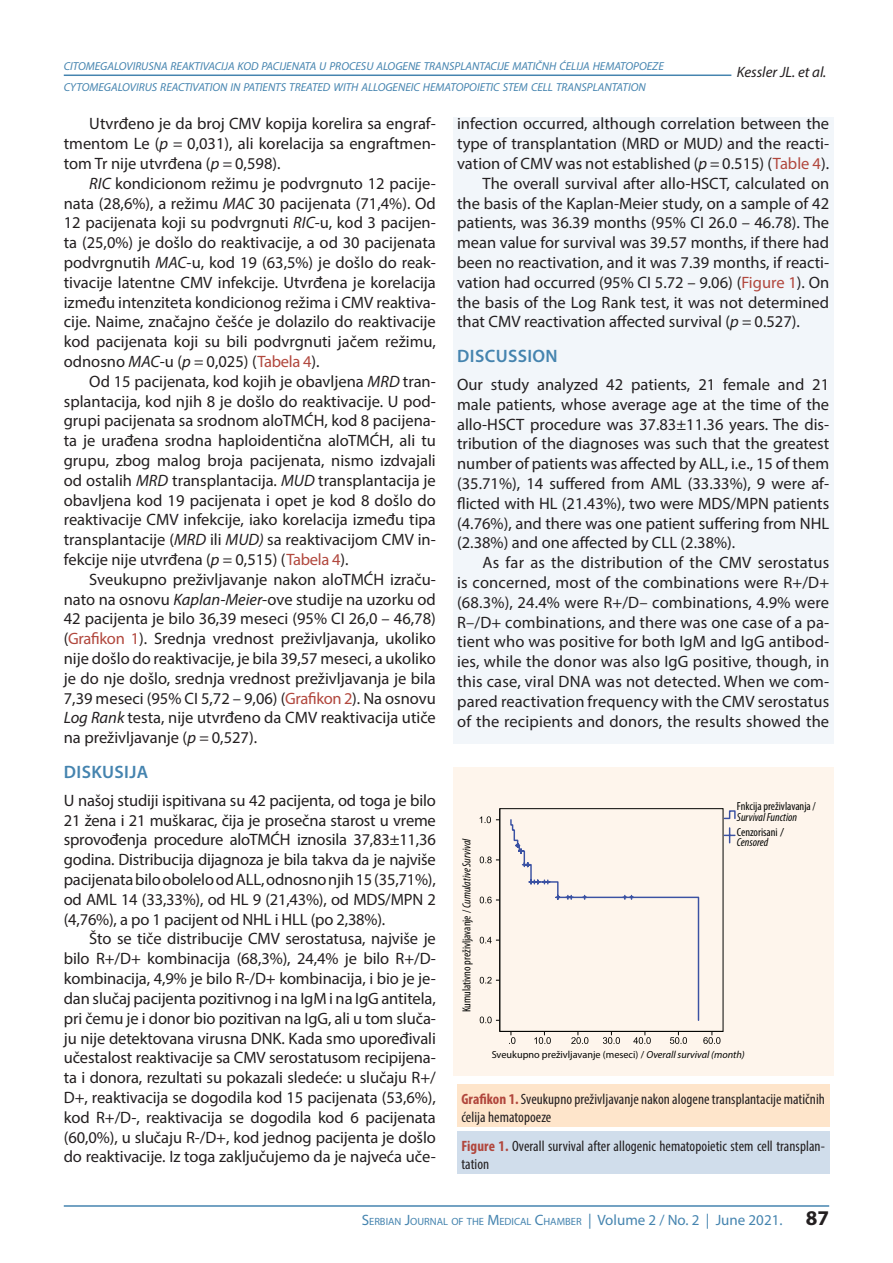
<style>
.page{position:relative;width:893px;height:1263px;background:#fff}
.page>*{position:absolute;margin:0;border:0;box-sizing:border-box;transform-origin:0 0}
.t1{font:600 18px "Myriad Pro";letter-spacing:.02em;color:#4584af}
.t2{font:16.5px/19.8px "Myriad Pro";color:#231f20;text-align:justify}
.t3{font:condensed 15px/18px "Myriad Pro";letter-spacing:.005em;color:#231f20}
.t4{font:italic 15px "Myriad Pro";color:#231f20}
.t5{font:condensed 11.7px/10.2px "Myriad Pro";color:#040503}
.t6{font:italic condensed 11.7px "Myriad Pro";color:#040503}
.t7{font:italic 11.55px/20.9px "Myriad Pro";color:#4584af}
.t8{font:10.5px "Myriad Pro";color:#4584af}
.t9{font:10.2px "Myriad Pro";color:#040503}
.s1{font-style:italic}
.s2{color:#b1473d}
.s3{font-stretch:condensed}
.s4{font-stretch:normal}
.s5{font-weight:700;color:#b1473d}
.s6{font-size:15px}
.s7{font-weight:700;font-size:21px;color:#231f20}
</style>
<div class="page">
<div style="left:453px;top:117px;width:380px;height:1057px;background:#f2f6fa"></div>
<hr style="left:64px;top:1205px;width:765px;height:2px;background:#4584af">
<hr style="left:64px;top:75px;width:667px;height:1px;background:#4584af">
<div style="left:446px;top:744px;width:412px;height:430px;background:#fff"></div>
<div style="left:457px;top:1131px;width:372px;height:43px;background:#d0ddeb"></div>
<div style="left:453px;top:767px;width:380px;height:308px;background:#fef5ec"></div>
<svg style="left:703px;top:1032px;width:17px;height:12px"></svg>
<svg style="left:670px;top:1032px;width:17px;height:12px"></svg>
<svg style="left:633px;top:1032px;width:18px;height:12px"></svg>
<svg style="left:603px;top:1032px;width:17px;height:12px"></svg>
<svg style="left:571px;top:1032px;width:17px;height:12px"></svg>
<svg style="left:534px;top:1032px;width:17px;height:12px"></svg>
<svg style="left:509px;top:1032px;width:6px;height:12px"></svg>
<svg style="left:480px;top:816px;width:19px;height:7px"></svg>
<svg style="left:480px;top:856px;width:19px;height:7px"></svg>
<svg style="left:480px;top:897px;width:19px;height:6px"></svg>
<svg style="left:480px;top:937px;width:19px;height:6px"></svg>
<svg style="left:480px;top:977px;width:19px;height:6px"></svg>
<svg style="left:480px;top:1016px;width:19px;height:7px"></svg>
<svg style="left:510px;top:819px;width:190px;height:202px"></svg>
<div style="left:499px;top:808px;width:224px;height:224px;border:1px solid #040503"></div>
<svg style="left:723px;top:809px;width:13px;height:35px"></svg>
<div style="left:457px;top:1084px;width:372px;height:42px;background:#fee5cb"></div>
<p class="t7" style="left:64px;top:56px;width:601px">CITOMEGALOVIRUSNA REAKTIVACIJA KOD PACIJENATA U PROCESU ALOGENE TRANSPLANTACIJE MATIČNH ĆELIJA HEMATOPOEZE<br>CYTOMEGALOVIRUS REACTIVATION IN PATIENTS TREATED WITH ALLOGENEIC HEMATOPOIETIC STEM CELL TRANSPLANTATION</p>
<p class="t2" style="left:64px;top:114px;width:374px;text-indent:26px">Utvrđeno je da broj CMV kopija korelira sa engraf&shy;tmentom Le (<span class="s1">p =</span> 0,031), ali korelacija sa engraftmen&shy;tom Tr nije utvrđena (<span class="s1">p =</span> 0,598).</p>
<p class="t2" style="left:64px;top:173px;width:374px;text-indent:25px"><span class="s1">RIC</span> kondicionom režimu je podvrgnuto 12 pacije&shy;nata (28,6%), a režimu <span class="s1">MAC</span> 30 pacijenata (71,4%). Od 12 pacijenata koji su podvrgnuti <span class="s1">RIC</span>-u, kod 3 pacijen&shy;ta (25,0%) je došlo do reaktivacije, a od 30 pacijenata podvrgnutih <span class="s1">MAC</span>-u, kod 19 (63,5%) je došlo do reak&shy;tivacije latentne CMV infekcije. Utvrđena je korelacija između intenziteta kondicionog režima i CMV reaktiva&shy;cije. Naime, značajno češće je dolazilo do reaktivacije kod pacijenata koji su bili podvrgnuti jačem režimu, odnosno <span class="s1">MAC</span>-u (<span class="s1">p =</span> 0,025) (<span class="s2">Tabela 4</span>).</p>
<p class="t2" style="left:64px;top:371px;width:374px;text-indent:26px">Od 15 pacijenata, kod kojih je obavljena <span class="s1">MRD</span> tran&shy;splantacija, kod njih 8 je došlo do reaktivacije. U pod&shy;grupi pacijenata sa srodnom aloTMĆH, kod 8 pacijena&shy;ta je urađena srodna haploidentična aloTMĆH, ali tu grupu, zbog malog broja pacijenata, nismo izdvajali od ostalih <span class="s1">MRD</span> transplantacija. <span class="s1">MUD</span> transplantacija je obavljena kod 19 pacijenata i opet je kod 8 došlo do reaktivacije CMV infekcije, iako korelacija između tipa transplantacije (<span class="s1">MRD</span> ili <span class="s1">MUD)</span> sa reaktivacijom CMV in&shy;fekcije nije utvrđena (<span class="s1">p =</span> 0,515) (<span class="s2">Tabela 4</span>).</p>
<p class="t2" style="left:64px;top:569px;width:374px;text-indent:26px">Sveukupno preživljavanje nakon aloTMĆH izraču&shy;nato na osnovu <span class="s1">Kaplan-Meier</span>-ove studije na uzorku od 42 pacijenta je bilo 36,39 meseci (95% CI 26,0 – 46,78) (<span class="s2">Grafikon 1</span>). Srednja vrednost preživljavanja, ukoliko nije došlo do reaktivacije, je bila 39,57 meseci, a ukoliko je do nje došlo, srednja vrednost preživljavanja je bila 7,39 meseci (95% CI 5,72 – 9,06) (<span class="s2">Grafikon 2</span>). Na osnovu <span class="s1">Log Rank</span> testa, nije utvrđeno da CMV reaktivacija utiče na preživljavanje (<span class="s1">p =</span> 0,527).</p>
<p class="t1" style="left:64px;top:760px;width:86px">DISKUSIJA</p>
<p class="t2" style="left:64px;top:790px;width:374px">U našoj studiji ispitivana su 42 pacijenta, od toga je bilo 21 žena i 21 muškarac, čija je prosečna starost u vreme sprovođenja procedure aloTMĆH iznosila 37,83±11,36 godina. Distribucija dijagnoza je bila takva da je najviše pacijenata bilo obolelo od ALL, odnosno njih 15 (35,71%), od AML 14 (33,33%), od HL 9 (21,43%), od MDS/MPN 2 (4,76%), a po 1 pacijent od NHL i HLL (po 2,38%).</p>
<p class="t2" style="left:64px;top:929px;width:374px;text-indent:26px">Što se tiče distribucije CMV serostatusa, najviše je bilo R+/D+ kombinacija (68,3%), 24,4% je bilo R+/D&shy;kombinacija, 4,9% je bilo R-/D+ kombinacija, i bio je je&shy;dan slučaj pacijenta pozitivnog i na IgM i na IgG antitela, pri čemu je i donor bio pozitivan na IgG, ali u tom sluča&shy;ju nije detektovana virusna DNK. Kada smo upoređivali učestalost reaktivacije sa CMV serostatusom recipijena&shy;ta i donora, rezultati su pokazali sledeće: u slučaju R+/ D+, reaktivacija se dogodila kod 15 pacijenata (53,6%), kod R+/D-, reaktivacija se dogodila kod 6 pacijenata (60,0%), u slučaju R-/D+, kod jednog pacijenta je došlo do reaktivacije. Iz toga zaključujemo da je najveća uče-</p>
<p class="t4" style="left:737px;top:63px;width:91px">Kessler JL. et al.</p>
<p class="t2" style="left:457px;top:114px;width:374px">infection occurred, although correlation between the</p>
<p class="t2" style="left:457px;top:133px;width:374px">type of transplantation (MRD or MUD<span class="s1">)</span> and the reacti-</p>
<p class="t2" style="left:457px;top:153px;width:374px">vation of CMV was not established (<span class="s1">p =</span> 0.515) (<span class="s2">Table 4</span>).</p>
<p class="t2" style="left:483px;top:173px;width:348px">The overall survival after allo-HSCT, calculated on</p>
<p class="t2" style="left:457px;top:193px;width:374px">the basis of the Kaplan-Meier study, on a sample of 42</p>
<p class="t2" style="left:457px;top:213px;width:374px">patients, was 36.39 months (95% CI 26.0 – 46.78). The</p>
<p class="t2" style="left:457px;top:232px;width:374px">mean value for survival was 39.57 months, if there had</p>
<p class="t2" style="left:457px;top:252px;width:374px">been no reactivation, and it was 7.39 months, if reacti-</p>
<p class="t2" style="left:457px;top:272px;width:374px">vation had occurred (95% CI 5.72 – 9.06) (<span class="s2">Figure 1</span>). On</p>
<p class="t2" style="left:457px;top:292px;width:374px">the basis of the Log Rank test, it was not determined</p>
<p class="t2" style="left:457px;top:312px;width:344px">that CMV reactivation affected survival (<span class="s1">p =</span> 0.527).</p>
<p class="t1" style="left:457px;top:344px;width:102px">DISCUSSION</p>
<p class="t2" style="left:457px;top:374px;width:374px">Our study analyzed 42 patients, 21 female and 21 male patients, whose average age at the time of the allo-HSCT procedure was 37.83±11.36 years. The dis&shy;tribution of the diagnoses was such that the greatest number of patients was affected by ALL, i.e., 15 of them (35.71%), 14 suffered from AML (33.33%), 9 were af&shy;flicted with HL (21.43%), two were MDS/MPN patients (4.76%), and there was one patient suffering from NHL (2.38%) and one affected by CLL (2.38%).</p>
<p class="t2" style="left:457px;top:552px;width:374px;text-indent:26px">As far as the distribution of the CMV serostatus is concerned, most of the combinations were R+/D+ (68.3%), 24.4% were R+/D<span class="s3">–</span> combinations, 4.9% were R<span class="s3">–</span>/D+ combinations, and there was one case of a pa&shy;tient who was positive for both IgM and IgG antibod&shy;ies, while the donor was also IgG positive, though, in this case, viral DNA was not detected. When we com&shy;pared reactivation frequency with the CMV serostatus of the recipients and donors, the results showed the</p>
<p class="t5" style="left:737px;top:801px;width:80px">Fnkcija preživlavanja /</p>
<p class="t6" style="left:737px;top:810px;width:62px">Survival Function</p>
<p class="t5" style="left:737px;top:826px;width:49px">Cenzorisani <span class="s4">/<br></span><span class="s1">Censored</span></p>
<p class="t5" style="left:461px;top:1012px;width:176px;rotate:-90deg">Kumulativno preživljavanje / <span class="s1">Cumulative Survival</span></p>
<p class="t9" style="left:492px;top:1049px;width:255px">Sveukupno preživljavanje (meseci) / <span class="s1">Overall survival (month)</span></p>
<p class="t3" style="left:461px;top:1090px;width:365px"><span class="s5">Grafikon 1.</span> Sveukupno preživljavanje nakon alogene transplantacije matičnih ćelija hematopoeze</p>
<p class="t3" style="left:461px;top:1137px;width:365px"><span class="s5">Figure 1.</span> Overall survival after allogenic hematopoietic stem cell transplan&shy;tation</p>
<p class="t8" style="left:362px;top:1215px;width:469px"><span class="s6">S</span>ERBIAN <span class="s6">J</span>OURNAL OF THE <span class="s6">M</span> EDICAL <span class="s6">C</span>HAMBER <span class="s6">| Volume 2 / No. 2 | June 2021.</span> <span class="s7">87</span></p>
</div>
